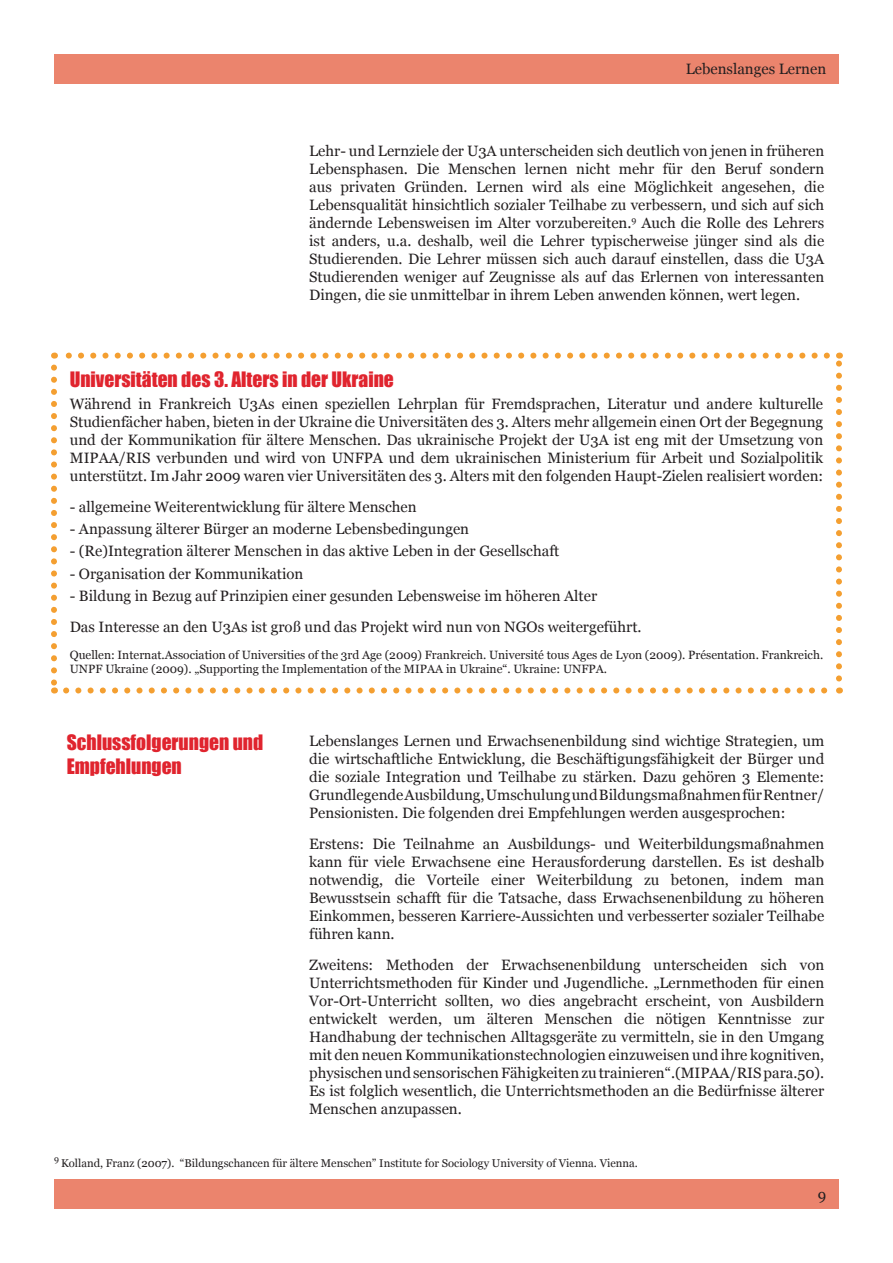
<style>
.page{position:relative;width:893px;height:1263px;background:#fff}
.page>*{position:absolute;margin:0;border:0;box-sizing:border-box;transform-origin:0 0}
.Red_title{font:19.5px/23.4px "Impact";color:#e0242e}
.Georgia_10_regular{font:15px/18px "Georgia";color:#231f20;text-align:justify}
.Georgia_10_regular-2{font:12px/14.4px "Georgia";color:#231f20}
.Georgia_10_regular-3{font:11.25px "Georgia";color:#231f20}
</style>
<div class="page">
<div style="left:54px;top:54px;width:785px;height:29px;background:#eb846d"></div>
<div style="left:54px;top:1180px;width:785px;height:29px;background:#eb846d"></div>
<svg style="left:66px;top:687px;width:762px;height:6px"></svg>
<svg style="left:51px;top:368px;width:6px;height:325px"></svg>
<svg style="left:836px;top:353px;width:6px;height:325px"></svg>
<svg style="left:54px;top:353px;width:773px;height:6px"></svg>
<p class="Georgia_10_regular" style="left:686px;top:60px;width:142px">Lebenslanges Lernen</p>
<p class="Georgia_10_regular" style="left:309px;top:142px;width:517px">Lehr- und Lernziele der U3A unterscheiden sich deutlich von jenen in früheren Lebensphasen. Die Menschen lernen nicht mehr für den Beruf sondern aus privaten Gründen. Lernen wird als eine Möglichkeit angesehen, die Lebensqualität hinsichtlich sozialer Teilhabe zu verbessern, und sich auf sich ändernde Lebensweisen im Alter vorzubereiten.<sup>9</sup> Auch die Rolle des Lehrers ist anders, u.a. deshalb, weil die Lehrer typischerweise jünger sind als die Studierenden. Die Lehrer müssen sich auch darauf einstellen, dass die U3A Studierenden weniger auf Zeugnisse als auf das Erlernen von interessanten Dingen, die sie unmittelbar in ihrem Leben anwenden können, wert legen.</p>
<p class="Red_title" style="left:70px;top:367px;width:326px">Universitäten des 3. Alters in der Ukraine</p>
<p class="Georgia_10_regular" style="left:70px;top:395px;width:755px">Während in Frankreich U3As einen speziellen Lehrplan für Fremdsprachen, Literatur und andere kulturelle Studienfächer haben, bieten in der Ukraine die Universitäten des 3. Alters mehr allgemein einen Ort der Begegnung und der Kommunikation für ältere Menschen. Das ukrainische Projekt der U3A ist eng mit der Umsetzung von MIPAA/RIS verbunden und wird von UNFPA und dem ukrainischen Ministerium für Arbeit und Sozialpolitik unterstützt. Im Jahr 2009 waren vier Universitäten des 3. Alters mit den folgenden Haupt-Zielen realisiert worden:</p>
<p class="Georgia_10_regular" style="left:70px;top:498px;width:348px">- allgemeine Weiterentwicklung für ältere Menschen</p>
<p class="Georgia_10_regular" style="left:70px;top:520px;width:401px">- Anpassung älterer Bürger an moderne Lebensbedingungen</p>
<p class="Georgia_10_regular" style="left:70px;top:542px;width:491px">- (Re)Integration älterer Menschen in das aktive Leben in der Gesellschaft</p>
<p class="Georgia_10_regular" style="left:70px;top:565px;width:235px">- Organisation der Kommunikation</p>
<p class="Georgia_10_regular" style="left:70px;top:587px;width:529px">- Bildung in Bezug auf Prinzipien einer gesunden Lebensweise im höheren Alter</p>
<p class="Georgia_10_regular" style="left:70px;top:618px;width:573px">Das Interesse an den U3As ist groß und das Projekt wird nun von NGOs weitergeführt.</p>
<p class="Georgia_10_regular-2" style="left:70px;top:648px;width:755px">Quellen: Internat.Association of Universities of the 3rd Age (2009) Frankreich. Université tous Ages de Lyon (2009). Présentation. Frankreich.<br>UNPF Ukraine (2009). „Supporting the Implementation of the MIPAA in Ukraine“. Ukraine: UNFPA.</p>
<p class="Red_title" style="left:67px;top:730px;width:198px">Schlussfolgerungen und<br>Empfehlungen</p>
<p class="Georgia_10_regular" style="left:309px;top:732px;width:517px">Lebenslanges Lernen und Erwachsenenbildung sind wichtige Strategien, um die wirtschaftliche Entwicklung, die Beschäftigungsfähigkeit der Bürger und die soziale Integration und Teilhabe zu stärken. Dazu gehören 3 Elemente:<br>GrundlegendeAusbildung,UmschulungundBildungsmaßnahmenfürRentner/ Pensionisten. Die folgenden drei Empfehlungen werden ausgesprochen:</p>
<p class="Georgia_10_regular" style="left:309px;top:835px;width:517px">Erstens: Die Teilnahme an Ausbildungs- und Weiterbildungsmaßnahmen kann für viele Erwachsene eine Herausforderung darstellen. Es ist deshalb notwendig, die Vorteile einer Weiterbildung zu betonen, indem man Bewusstsein schafft für die Tatsache, dass Erwachsenenbildung zu höheren Einkommen, besseren Karriere-Aussichten und verbesserter sozialer Teilhabe führen kann.</p>
<p class="Georgia_10_regular" style="left:309px;top:956px;width:517px">Zweitens: Methoden der Erwachsenenbildung unterscheiden sich von Unterrichtsmethoden für Kinder und Jugendliche. „Lernmethoden für einen Vor-Ort-Unterricht sollten, wo dies angebracht erscheint, von Ausbildern entwickelt werden, um älteren Menschen die nötigen Kenntnisse zur Handhabung der technischen Alltagsgeräte zu vermitteln, sie in den Umgang mit den neuen Kommunikationstechnologien einzuweisen und ihre kognitiven, physischenundsensorischenFähigkeitenzutrainieren“.(MIPAA/RISpara.50).<br>Es ist folglich wesentlich, die Unterrichtsmethoden an die Bedürfnisse älterer Menschen anzupassen.</p>
<p class="Georgia_10_regular-3" style="left:54px;top:1156px;width:585px"><sup>9</sup> Kolland, Franz (2007). “Bildungschancen für ältere Menschen” Institute for Sociology University of Vienna. Vienna.</p>
<p class="Georgia_10_regular" style="left:818px;top:1186px;width:10px">9</p>
</div>
